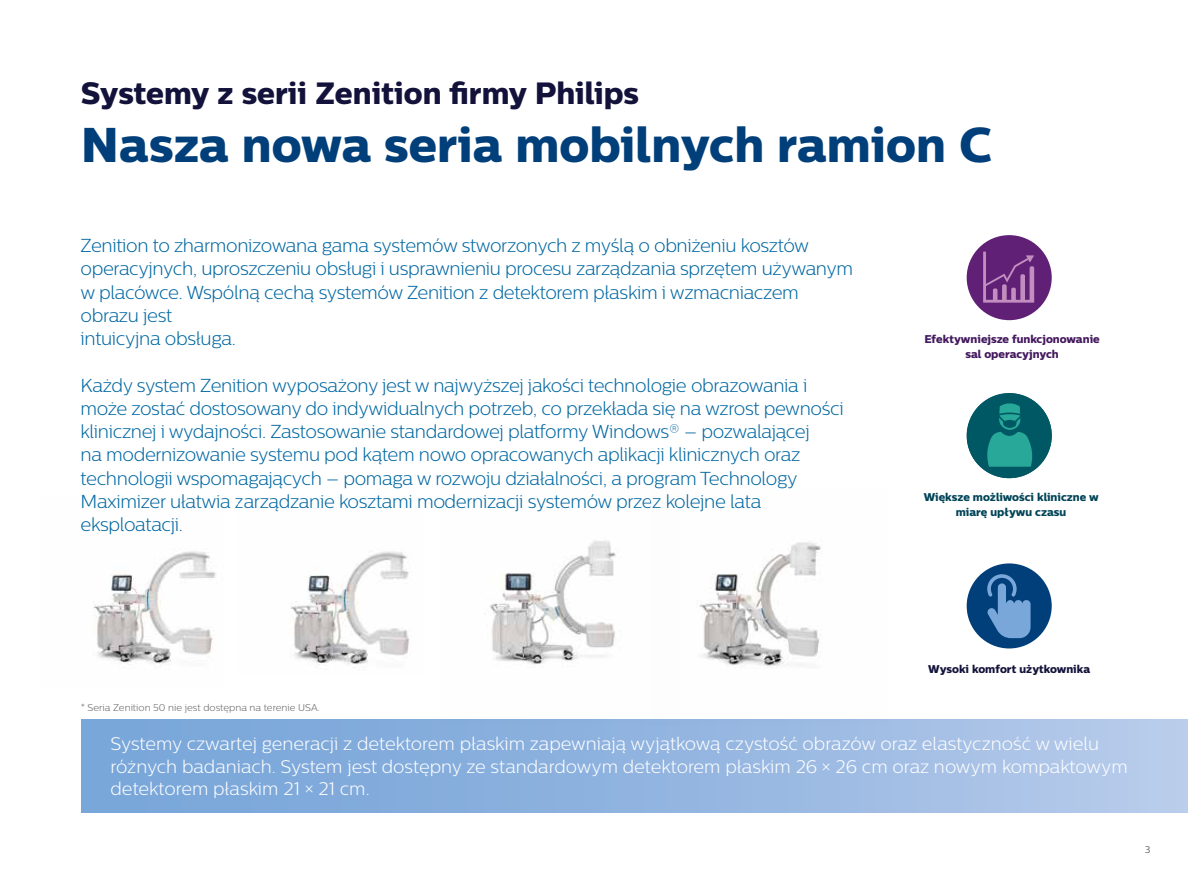
<style>
.page{position:relative;width:1188px;height:893px;background:#fff}
.page>*{position:absolute;margin:0;border:0;box-sizing:border-box;transform-origin:0 0}
.t1{font:48.75px "Centrale Sans X Bold";color:#003f79}
.t2{font:30.75px "Centrale Sans X Bold";color:#13123a}
.t3{font:300 18.75px/23.2px "Centrale Sans";letter-spacing:-.02em;color:#0067a2}
.t4{font:300 18.15px/22.6px "Centrale Sans";color:#fff}
.t5{font:11.25px/15px "Centrale Sans X Bold";color:#44195e;text-align:center}
.t6{font:11.25px/15px "Centrale Sans X Bold";color:#004457;text-align:center}
.t7{font:11.25px "Centrale Sans X Bold";color:#13123a}
.t8{font:300 9.75px "Centrale Sans";color:#646363}
.t9{font:9.75px "Centrale Sans";color:#646363}
</style>
<div class="page">
<div style="left:81px;top:719px;width:1107px;height:93px;background:linear-gradient(to right,#72a2d7,#b5c9ea)"></div>
<div style="left:967px;top:235px;width:85px;height:85px;background:#602076;border-radius:50%"></div>
<svg style="left:983px;top:252px;width:51px;height:51px"></svg>
<div style="left:993px;top:288px;width:5px;height:14px;background:#c28ebf;border-radius:2px"></div>
<div style="left:1002px;top:284px;width:5px;height:17px;background:#c28ebf;border-radius:2px"></div>
<div style="left:1011px;top:288px;width:5px;height:13px;background:#c28ebf;border-radius:2px"></div>
<div style="left:1020px;top:274px;width:5px;height:28px;background:#c28ebf;border-radius:2px"></div>
<hr style="left:1030px;top:266px;width:4px;height:35px;background:#c28ebf;border-radius:2px">
<div style="left:967px;top:563px;width:85px;height:85px;background:#003f79;border-radius:50%"></div>
<svg style="left:987px;top:574px;width:44px;height:64px"></svg>
<svg style="left:967px;top:393px;width:85px;height:85px"></svg>
<img style="left:93px;top:551px;width:123px;height:113px">
<img style="left:441px;top:540px;width:209px;height:185px">
<img style="left:290px;top:551px;width:120px;height:119px">
<img style="left:650px;top:542px;width:238px;height:184px">
<h2 class="t2" style="left:81px;top:74px;width:560px">Systemy z serii Zenition firmy Philips</h2>
<h1 class="t1" style="left:81px;top:115px;width:914px">Nasza nowa seria mobilnych ramion C</h1>
<p class="t3" style="left:81px;top:234px;width:774px">Zenition to zharmonizowana gama systemów stworzonych z myślą o obniżeniu kosztów operacyjnych, uproszczeniu obsługi i usprawnieniu procesu zarządzania sprzętem używanym w placówce. Wspólną cechą systemów Zenition z detektorem płaskim i wzmacniaczem obrazu jest<br>intuicyjna obsługa.</p>
<p class="t3" style="left:81px;top:373px;width:765px">Każdy system Zenition wyposażony jest w najwyższej jakości technologie obrazowania i może zostać dostosowany do indywidualnych potrzeb, co przekłada się na wzrost pewności klinicznej i wydajności. Zastosowanie standardowej platformy Windows® – pozwalającej<br>na modernizowanie systemu pod kątem nowo opracowanych aplikacji klinicznych oraz technologii wspomagających – pomaga w rozwoju działalności, a program Technology Maximizer ułatwia zarządzanie kosztami modernizacji systemów przez kolejne lata eksploatacji.</p>
<p class="t5" style="left:924px;top:332px;width:177px">Efektywniejsze funkcjonowanie sal operacyjnych</p>
<p class="t6" style="left:924px;top:489px;width:177px">Większe możliwości kliniczne w miarę upływu czasu</p>
<p class="t8" style="left:81px;top:702px;width:241px">* Seria Zenition 50 nie jest dostępna na terenie USA.</p>
<p class="t7" style="left:928px;top:662px;width:163px">Wysoki komfort użytkownika</p>
<p class="t4" style="left:111px;top:732px;width:1019px">Systemy czwartej generacji z detektorem płaskim zapewniają wyjątkową czystość obrazów oraz elastyczność w wielu różnych badaniach. System jest dostępny ze standardowym detektorem płaskim 26 × 26 cm oraz nowym kompaktowym detektorem płaskim 21 × 21 cm.</p>
<p class="t9" style="left:1145px;top:844px;width:7px">3</p>
</div>
